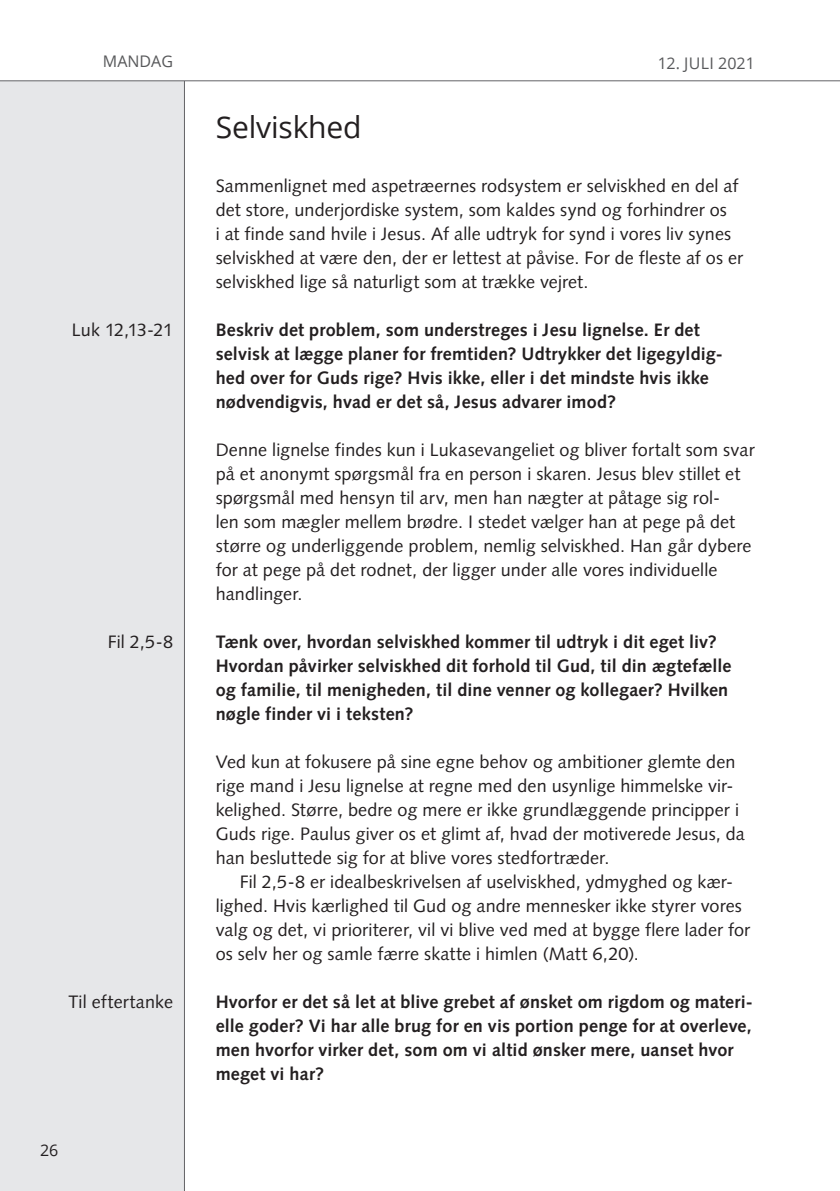
<style>
.page{position:relative;width:840px;height:1191px;background:#fff}
.page>*{position:absolute;margin:0;border:0;box-sizing:border-box;transform-origin:0 0}
.Overskrift_ugedage{font:30px "Open Sans";letter-spacing:-.005em;color:#231f20}
.Brød{font:18px/24px "Syntax LT Std";letter-spacing:.005em;color:#231f20}
.Brød-2{font:700 18px/24px "Syntax LT Std";letter-spacing:.01em;color:#231f20}
.Brød_m__indryk{font:18px/24px "Syntax LT Std";letter-spacing:.005em;color:#231f20}
.Margin{font:18px "Syntax LT Std";letter-spacing:.005em;color:#231f20}
.dato{font:16px "Open Sans";letter-spacing:.01em;color:#57585a}
.Ugedag{font:16px "Open Sans";color:#57585a}
.t1{font:16px "Open Sans";color:#231f20}
</style>
<div class="page">
<div style="left:0;top:0;width:184px;height:1191px;background:#e6e7e9"></div>
<hr style="left:184px;top:0;width:1px;height:1191px;background:#636366">
<div style="left:0;top:0;width:839px;height:81px;background:#fff"></div>
<hr style="left:0;top:80px;width:839px;height:1px;background:#636366">
<p class="Ugedag" style="left:103px;top:50px;width:72px">MANDAG</p>
<p class="Margin" style="left:72px;top:319px;width:103px">Luk 12,13-21</p>
<p class="Margin" style="left:108px;top:631px;width:67px">Fil 2,5-8</p>
<p class="Margin" style="left:68px;top:991px;width:106px">Til eftertanke</p>
<p class="t1" style="left:40px;top:1138px;width:20px">26</p>
<p class="Overskrift_ugedage" style="left:215px;top:106px;width:147px">Selviskhed</p>
<p class="dato" style="left:657px;top:52px;width:98px">12. JULI 2021</p>
<p class="Brød" style="left:215px;top:174px;width:529px">Sammenlignet med aspetræernes rodsystem er selviskhed en del af det store, underjordiske system, som kaldes synd og forhindrer os<br>i at finde sand hvile i Jesus. Af alle udtryk for synd i vores liv synes selviskhed at være den, der er lettest at påvise. For de fleste af os er selviskhed lige så naturligt som at trække vejret.</p>
<p class="Brød-2" style="left:215px;top:318px;width:508px">Beskriv det problem, som understreges i Jesu lignelse. Er det selvisk at lægge planer for fremtiden? Udtrykker det ligegyldig&shy;hed over for Guds rige? Hvis ikke, eller i det mindste hvis ikke nødvendigvis, hvad er det så, Jesus advarer imod?</p>
<p class="Brød" style="left:215px;top:438px;width:540px">Denne lignelse findes kun i Lukasevangeliet og bliver fortalt som svar på et anonymt spørgsmål fra en person i skaren. Jesus blev stillet et spørgsmål med hensyn til arv, men han nægter at påtage sig rol-<br>len som mægler mellem brødre. I stedet vælger han at pege på det større og underliggende problem, nemlig selviskhed. Han går dybere for at pege på det rodnet, der ligger under alle vores individuelle handlinger.</p>
<p class="Brød-2" style="left:215px;top:630px;width:517px">Tænk over, hvordan selviskhed kommer til udtryk i dit eget liv?<br>Hvordan påvirker selviskhed dit forhold til Gud, til din ægtefælle og familie, til menigheden, til dine venner og kollegaer? Hvilken nøgle finder vi i teksten?</p>
<p class="Brød" style="left:215px;top:750px;width:530px">Ved kun at fokusere på sine egne behov og ambitioner glemte den rige mand i Jesu lignelse at regne med den usynlige himmelske vir&shy;kelighed. Større, bedre og mere er ikke grundlæggende principper i Guds rige. Paulus giver os et glimt af, hvad der motiverede Jesus, da han besluttede sig for at blive vores stedfortræder.</p>
<p class="Brød_m__indryk" style="left:215px;top:870px;width:536px;text-indent:24px">Fil 2,5-8 er idealbeskrivelsen af uselviskhed, ydmyghed og kær&shy;lighed. Hvis kærlighed til Gud og andre mennesker ikke styrer vores valg og det, vi prioriterer, vil vi blive ved med at bygge flere lader for os selv her og samle færre skatte i himlen (Matt 6,20).</p>
<p class="Brød-2" style="left:215px;top:990px;width:538px">Hvorfor er det så let at blive grebet af ønsket om rigdom og materi&shy;elle goder? Vi har alle brug for en vis portion penge for at overleve, men hvorfor virker det, som om vi altid ønsker mere, uanset hvor meget vi har?</p>
</div>
